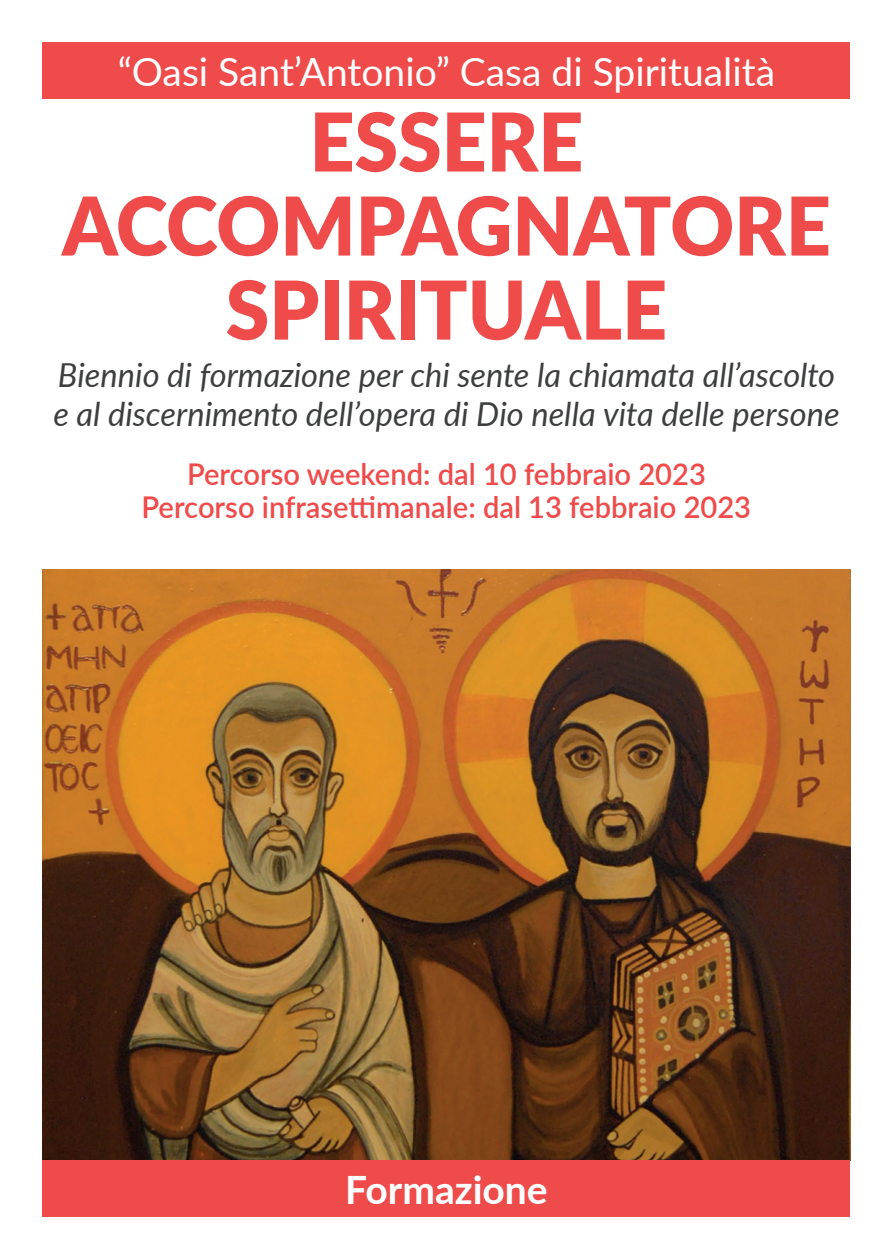
<style>
.page{position:relative;width:893px;height:1259px;background:#fff}
.page>*{position:absolute;margin:0;border:0;box-sizing:border-box;transform-origin:0 0}
.t1{font:900 81px "Lato";color:#ef4b4b}
.Text_Area_White{font:39px "Lato";color:#fff}
.Text_Area_White-2{font:700 39px "Lato";color:#fff}
.t2{font:italic 33px "Lato";color:#3d3e3f}
.t3{font:600 30px "Lato";color:#ef4b4b}
</style>
<div class="page">
<img style="left:43px;top:570px;width:807px;height:590px">
<div style="left:43px;top:1160px;width:807px;height:56px;background:#ef4b4b"></div>
<div style="left:43px;top:43px;width:807px;height:56px;background:#ef4b4b"></div>
<p class="Text_Area_White" style="left:118px;top:44px;width:659px">“Oasi Sant’Antonio” Casa di Spiritualità</p>
<p class="t1" style="left:310px;top:81px;width:275px">ESSERE</p>
<p class="t1" style="left:62px;top:165px;width:770px">ACCOMPAGNATORE</p>
<p class="t1" style="left:226px;top:249px;width:443px">SPIRITUALE</p>
<p class="t2" style="left:58px;top:351px;width:779px">Biennio di formazione per chi sente la chiamata all’ascolto</p>
<p class="t2" style="left:53px;top:390px;width:788px">e al discernimento dell’opera di Dio nella vita delle persone</p>
<p class="t3" style="left:187px;top:452px;width:520px">Percorso weekend: dal 10 febbraio 2023</p>
<p class="t3" style="left:142px;top:485px;width:611px">Percorso infrasettimanale: dal 13 febbraio 2023</p>
<p class="Text_Area_White-2" style="left:345px;top:1161px;width:204px">Formazione</p>
</div>
